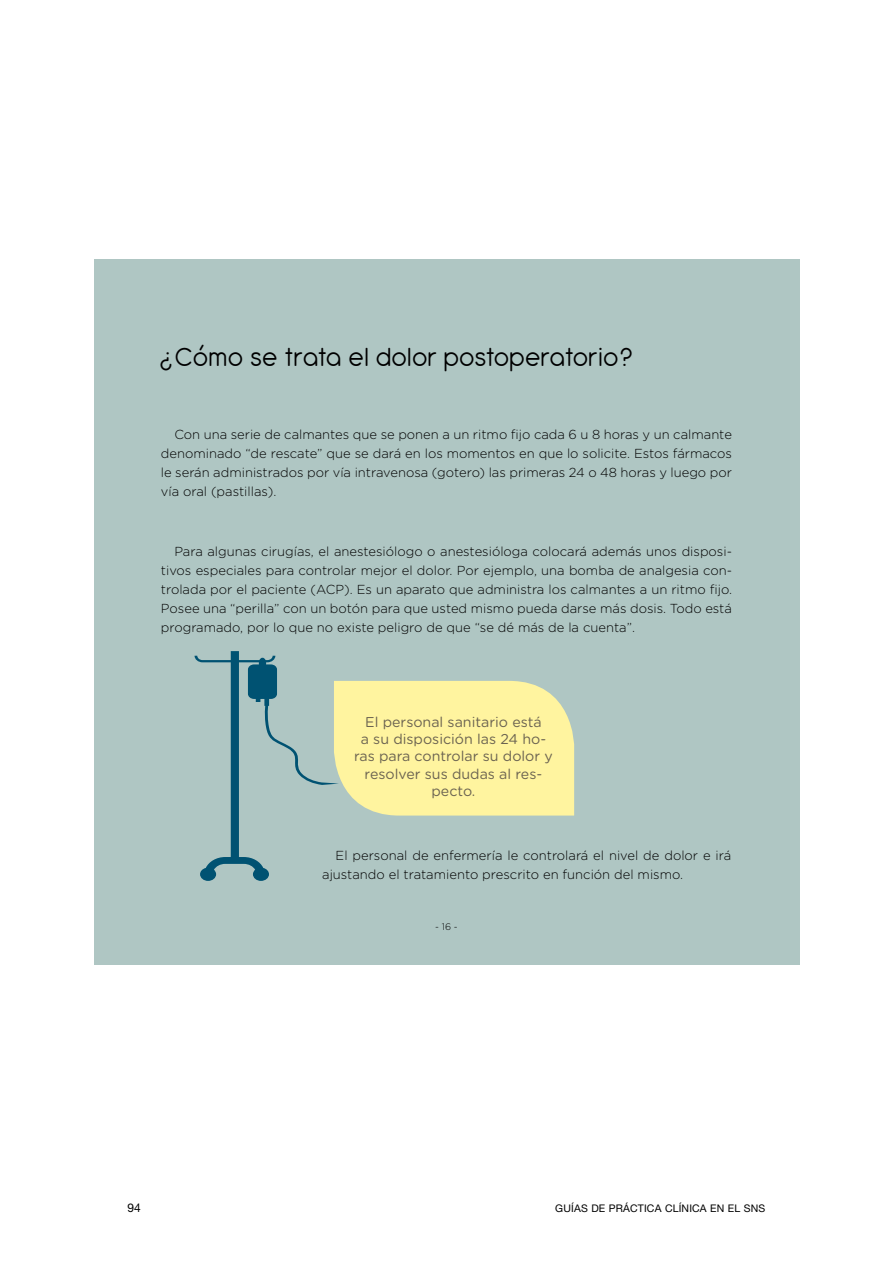
<style>
.page{position:relative;width:893px;height:1263px;background:#fff}
.page>*{position:absolute;margin:0;border:0;box-sizing:border-box;transform-origin:0 0}
.t1{font:28.5px "Antipasto";letter-spacing:.005em;color:#000}
.t2{font:14.25px/17.1px "Gotham Rounded";color:#6b6351;text-align:center}
.t3{font:300 13.05px/18.9px "Gotham Rounded";color:#000;text-align:justify}
.t4{font:12px "Helvetica Neue LT Std";color:#000}
.t5{font:10.5px "Helvetica Neue LT Std";letter-spacing:.015em;color:#000}
.t6{font:300 9.45px "Gotham Rounded";color:#000}
</style>
<div class="page">
<div style="left:94px;top:259px;width:705px;height:706px;background:#afc6c3"></div>
<svg style="left:195px;top:651px;width:379px;height:230px"></svg>
<p class="t1" style="left:161px;top:340px;width:473px">¿Cómo se trata el dolor postoperatorio?</p>
<p class="t3" style="left:161px;top:425px;width:573px;text-indent:13px">Con una serie de calmantes que se ponen a un ritmo fijo cada 6 u 8 horas y un calmante denominado “de rescate” que se dará en los momentos en que lo solicite. Estos fármacos le serán administrados por vía intravenosa (gotero) las primeras 24 o 48 horas y luego por vía oral (pastillas).</p>
<p class="t3" style="left:161px;top:541px;width:573px;text-indent:13px">Para algunas cirugías, el anestesiólogo o anestesióloga colocará además unos disposi&shy;tivos especiales para controlar mejor el dolor. Por ejemplo, una bomba de analgesia con&shy;trolada por el paciente (ACP). Es un aparato que administra los calmantes a un ritmo fijo.<br>Posee una “perilla” con un botón para que usted mismo pueda darse más dosis. Todo está programado, por lo que no existe peligro de que “se dé más de la cuenta”.</p>
<p class="t2" style="left:354px;top:713px;width:200px">El personal sanitario está<br>a su disposición las 24 ho&shy;ras para controlar su dolor y resolver sus dudas al res&shy;pecto.</p>
<p class="t3" style="left:322px;top:845px;width:411px;text-indent:13px">El personal de enfermería le controlará el nivel de dolor e irá ajustando el tratamiento prescrito en función del mismo.</p>
<p class="t6" style="left:435px;top:921px;width:24px">- 16 -</p>
<p class="t4" style="left:128px;top:1200px;width:15px">94</p>
<p class="t5" style="left:555px;top:1202px;width:212px">GUÍAS DE PRÁCTICA CLÍNICA EN EL SNS</p>
</div>
